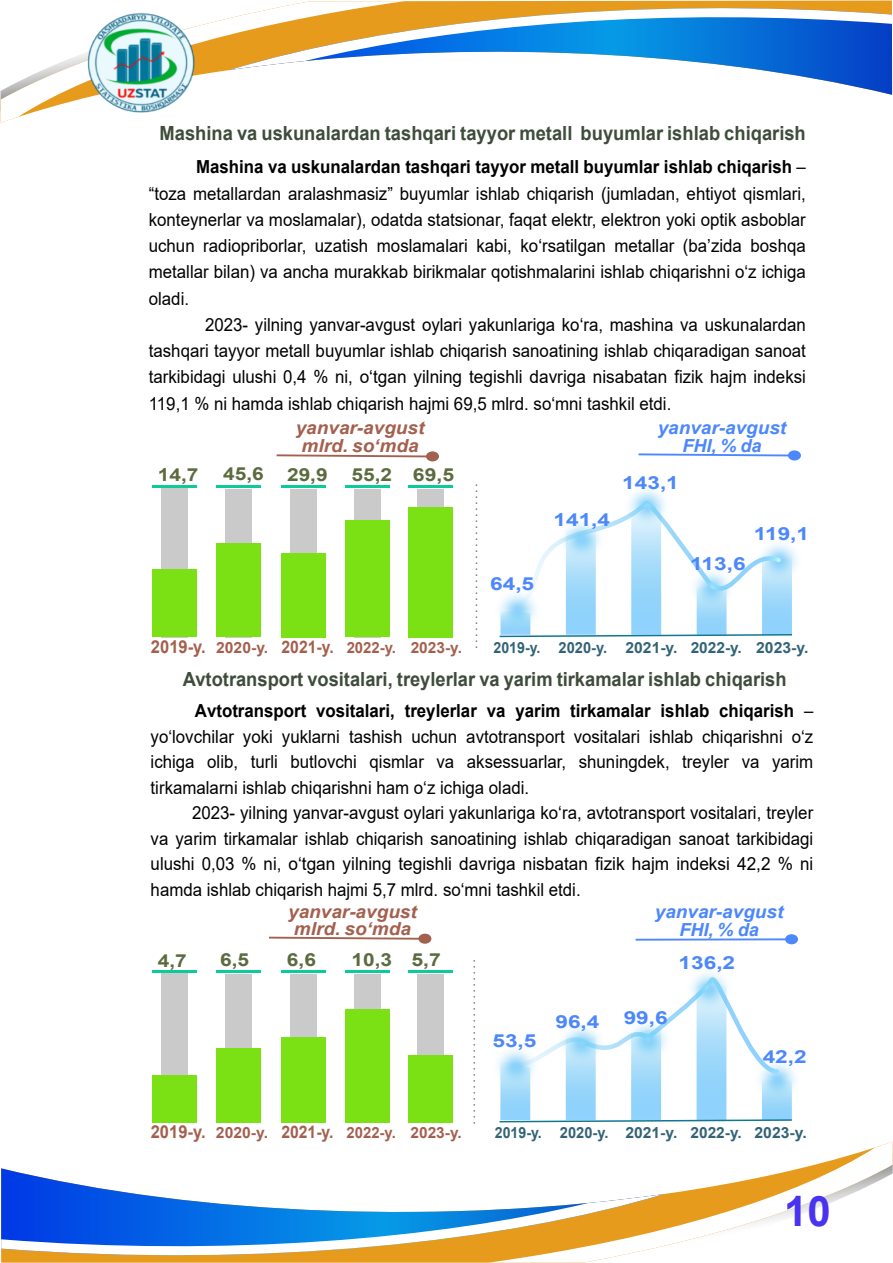
<style>
.page{position:relative;width:893px;height:1263px;background:#fff}
.page>*{position:absolute;margin:0;border:0;box-sizing:border-box;transform-origin:0 0}
.t1{font:700 42px "Arial";color:#4933f1}
.t2{font:700 19.5px "Arial";color:#3f4c3b;scale:.94 1}
.t3{font:18px/26.2px "Arial";color:#000;text-align:justify;scale:.94 1}
.t4{font:italic 700 18px/17.5px "Arial";color:#a4604e;text-align:center;scale:1.05 1}
.t5{font:700 18px "Arial";color:#4c87fb;scale:1.26 1}
.t6{font:italic 700 18px/17.5px "Arial";color:#4c87fb;text-align:center;scale:1.05 1}
.t7{font:700 18px "Arial";color:#5c6b3f;scale:1.16 1}
.t8{font:700 15.3px "Arial";color:#a4604e}
.t9{font:700 15.3px "Arial";color:#326475;scale:.93 1}
.s1{font-weight:700}
.s2{font-size:17.85px}
.s3{font-size:15.45px}
.s4{font-size:17.25px}
</style>
<div class="page">
<svg style="left:664px;top:1141px;width:229px;height:105px"></svg>
<svg style="left:1px;top:1168px;width:136px;height:26px"></svg>
<svg style="left:1px;top:1194px;width:663px;height:69px"></svg>
<svg style="left:1px;top:18px;width:229px;height:105px"></svg>
<svg style="left:761px;top:70px;width:131px;height:25px"></svg>
<svg style="left:230px;top:0;width:662px;height:70px"></svg>
<div style="left:161px;top:488px;width:27px;height:149px;background:#cacaca"></div>
<div style="left:152px;top:569px;width:45px;height:68px;background:#7be115"></div>
<div style="left:225px;top:489px;width:27px;height:148px;background:#cacaca"></div>
<div style="left:216px;top:544px;width:45px;height:93px;background:#7be115"></div>
<div style="left:290px;top:489px;width:27px;height:148px;background:#cacaca"></div>
<div style="left:281px;top:553px;width:45px;height:84px;background:#7be115"></div>
<div style="left:354px;top:489px;width:27px;height:148px;background:#cacaca"></div>
<div style="left:345px;top:520px;width:45px;height:117px;background:#7be115"></div>
<div style="left:417px;top:489px;width:27px;height:148px;background:#cacaca"></div>
<div style="left:408px;top:507px;width:45px;height:130px;background:#7be115"></div>
<hr style="left:152px;top:485px;width:45px;height:2px;background:#0dca99">
<hr style="left:216px;top:485px;width:45px;height:2px;background:#0dca99">
<hr style="left:281px;top:485px;width:45px;height:2px;background:#0dca99">
<hr style="left:345px;top:485px;width:45px;height:2px;background:#0dca99">
<hr style="left:408px;top:485px;width:45px;height:2px;background:#0dca99">
<svg style="left:277px;top:454px;width:149px;height:3px"></svg>
<div style="left:426px;top:451px;width:13px;height:10px;background:#a4604e;border-radius:50%"></div>
<svg style="left:620px;top:481px;width:53px;height:48px"></svg>
<svg style="left:752px;top:536px;width:53px;height:48px"></svg>
<svg style="left:499px;top:493px;width:294px;height:145px"></svg>
<svg style="left:638px;top:453px;width:150px;height:3px"></svg>
<div style="left:788px;top:450px;width:13px;height:10px;background:#4c87fb;border-radius:50%"></div>
<div style="left:161px;top:973px;width:27px;height:149px;background:#cacaca"></div>
<div style="left:152px;top:1075px;width:44px;height:47px;background:#7be115"></div>
<div style="left:225px;top:974px;width:27px;height:148px;background:#cacaca"></div>
<div style="left:216px;top:1048px;width:45px;height:74px;background:#7be115"></div>
<div style="left:290px;top:974px;width:27px;height:148px;background:#cacaca"></div>
<div style="left:281px;top:1037px;width:45px;height:85px;background:#7be115"></div>
<div style="left:354px;top:974px;width:27px;height:148px;background:#cacaca"></div>
<div style="left:345px;top:1009px;width:45px;height:113px;background:#7be115"></div>
<div style="left:417px;top:974px;width:27px;height:148px;background:#cacaca"></div>
<div style="left:408px;top:1055px;width:45px;height:67px;background:#7be115"></div>
<hr style="left:152px;top:970px;width:44px;height:2px;background:#0dca99">
<hr style="left:216px;top:970px;width:45px;height:2px;background:#0dca99">
<hr style="left:281px;top:970px;width:45px;height:2px;background:#0dca99">
<hr style="left:345px;top:970px;width:45px;height:2px;background:#0dca99">
<hr style="left:408px;top:970px;width:45px;height:2px;background:#0dca99">
<svg style="left:269px;top:937px;width:149px;height:3px"></svg>
<div style="left:418px;top:934px;width:13px;height:10px;background:#a4604e;border-radius:50%"></div>
<svg style="left:750px;top:1055px;width:53px;height:48px"></svg>
<svg style="left:498px;top:973px;width:295px;height:150px"></svg>
<hr style="left:636px;top:938px;width:156px;height:3px;background:#4c87fb">
<div style="left:785px;top:934px;width:13px;height:10px;background:#4c87fb;border-radius:50%"></div>
<svg style="left:476px;top:484px;width:1px;height:164px"></svg>
<svg style="left:474px;top:960px;width:1px;height:164px"></svg>
<img style="left:82px;top:13px;width:113px;height:103px">
<p class="t2" style="left:160px;top:119px;width:689px">Mashina va uskunalardan tashqari tayyor metall buyumlar ishlab chiqarish</p>
<p class="t3" style="left:149px;top:154px;width:701px;text-indent:47px"><span class="s1">Mashina va uskunalardan tashqari tayyor metall buyumlar ishlab chiqarish</span> – “toza metallardan aralashmasiz” buyumlar ishlab chiqarish (jumladan, ehtiyot qismlari, konteynerlar va moslamalar), odatda statsionar, faqat elektr, elektron yoki optik asboblar uchun radiopriborlar, uzatish moslamalari kabi, ko‘rsatilgan metallar (baʼzida boshqa metallar bilan) va ancha murakkab birikmalar qotishmalarini ishlab chiqarishni oʻz ichiga oladi.</p>
<p class="t3" style="left:149px;top:311px;width:701px;text-indent:56px">2023- yilning yanvar-avgust oylari yakunlariga ko‘ra, mashina va uskunalardan tashqari tayyor metall buyumlar ishlab chiqarish sanoatining ishlab chiqaradigan sanoat tarkibidagi ulushi 0,4 % ni, o‘tgan yilning tegishli davriga nisabatan fizik hajm indeksi 119,1 % ni hamda ishlab chiqarish hajmi 69,5 mlrd. so‘mni tashkil etdi.</p>
<p class="t4" style="left:296px;top:419px;width:124px">yanvar-avgust mlrd. so‘mda</p>
<p class="t7" style="left:158px;top:462px;width:37px">14,7</p>
<p class="t7" style="left:223px;top:461px;width:37px">45,6</p>
<p class="t7" style="left:287px;top:461px;width:37px">29,9</p>
<p class="t7" style="left:352px;top:462px;width:90px">55,2 69,5</p>
<p class="t8" style="left:151px;top:637px;width:312px"><span class="s2">2019-y.</span> <span class="s3">2020-y.</span> <span class="s4">2021-y.</span> 2022-y. 2023-y.</p>
<p class="t6" style="left:658px;top:420px;width:124px">yanvar-avgust<br>FHI, % da</p>
<p class="t5" style="left:490px;top:571px;width:36px">64,5</p>
<p class="t5" style="left:554px;top:506px;width:46px">141,4</p>
<p class="t5" style="left:622px;top:470px;width:46px">143,1</p>
<p class="t5" style="left:690px;top:551px;width:45px">113,6</p>
<p class="t5" style="left:754px;top:521px;width:45px">119,1</p>
<p class="t9" style="left:493px;top:636px;width:340px">2019-y. 2020-y. 2021-y. 2022-y. 2023-y.</p>
<p class="t2" style="left:183px;top:665px;width:644px">Avtotransport vositalari, treylerlar va yarim tirkamalar ishlab chiqarish</p>
<p class="t3" style="left:151px;top:698px;width:706px;line-height:25.5px;text-indent:44px"><span class="s1">Аvtotransport vositalari, treylerlar va yarim tirkamalar ishlab chiqarish</span> – yoʻlovchilar yoki yuklarni tashish uchun avtotransport vositalari ishlab chiqarishni oʻz ichiga olib, turli butlovchi qismlar va aksessuarlar, shuningdek, treyler va yarim tirkamalarni ishlab chiqarishni ham oʻz ichiga oladi.</p>
<p class="t3" style="left:151px;top:800px;width:706px;line-height:25.5px;text-indent:41px">2023- yilning yanvar-avgust oylari yakunlariga ko‘ra, avtotransport vositalari, treyler va yarim tirkamalar ishlab chiqarish sanoatining ishlab chiqaradigan sanoat tarkibidagi ulushi 0,03 % ni, o‘tgan yilning tegishli davriga nisbatan fizik hajm indeksi 42,2 % ni hamda ishlab chiqarish hajmi 5,7 mlrd. so‘mni tashkil etdi.</p>
<p class="t4" style="left:288px;top:903px;width:124px">yanvar-avgust mlrd. so‘mda</p>
<p class="t6" style="left:655px;top:904px;width:124px">yanvar-avgust<br>FHI, % da</p>
<p class="t7" style="left:158px;top:948px;width:27px">4,7</p>
<p class="t7" style="left:220px;top:947px;width:27px">6,5</p>
<p class="t7" style="left:287px;top:947px;width:27px">6,6</p>
<p class="t7" style="left:351px;top:947px;width:78px">10,3 5,7</p>
<p class="t5" style="left:492px;top:1028px;width:36px">53,5</p>
<p class="t5" style="left:679px;top:949px;width:46px">136,2</p>
<p class="t5" style="left:555px;top:1009px;width:36px">96,4</p>
<p class="t5" style="left:624px;top:1005px;width:36px">99,6</p>
<p class="t5" style="left:763px;top:1044px;width:36px">42,2</p>
<p class="t8" style="left:151px;top:1121px;width:312px"><span class="s2">2019-y.</span> <span class="s3">2020-y.</span> <span class="s4">2021-y.</span> 2022-y. 2023-y.</p>
<p class="t9" style="left:495px;top:1122px;width:337px">2019-y. 2020-y. 2021-y. 2022-y. 2023-y.</p>
<h1 class="t1" style="left:784px;top:1182px;width:48px">10</h1>
</div>
